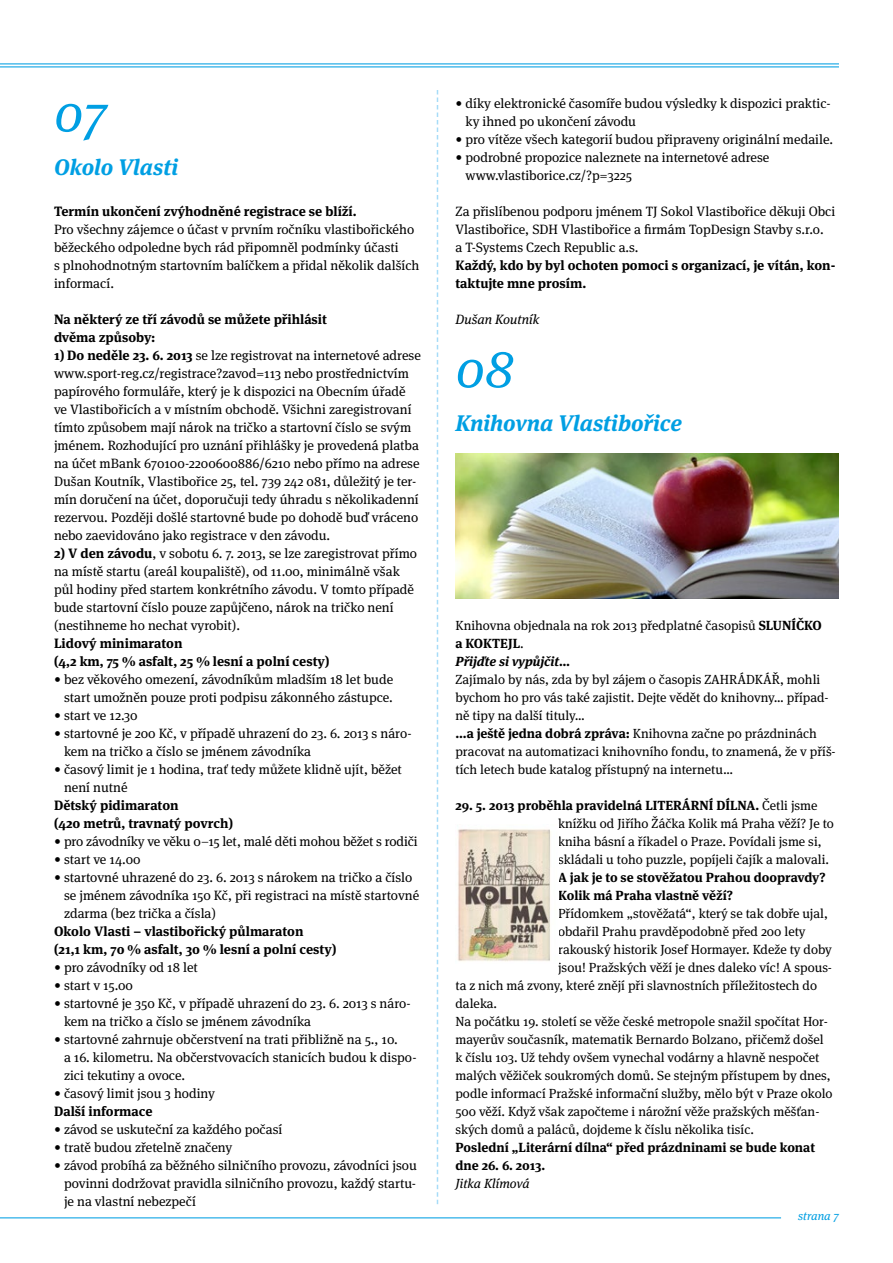
<style>
.page{position:relative;width:893px;height:1263px;background:#fff}
.page>*{position:absolute;margin:0;border:0;box-sizing:border-box;transform-origin:0 0}
.t1{font:italic 52.5px "Meta Serif Pro";color:#009fe3}
.t2{font:italic 700 22.5px "Meta Serif Pro";color:#009fe3}
.t3{font:13.5px/18px "Meta Serif Pro";color:#000}
.t4{font:700 13.5px/18px "Meta Serif Pro";color:#000}
.t5{font:italic 13.5px "Meta Serif Pro";color:#000}
.t6{font:13.2px/18px "Meta Serif Pro";color:#000}
.t7{font:700 13.2px/18px "Meta Serif Pro";color:#000}
.t8{font:italic 13.2px "Meta Serif Pro";color:#000}
.t9{font:italic 12px "Meta Serif Pro";color:#009fe3}
.s1{font-weight:700}
.s2{font-weight:700;font-style:italic}
</style>
<div class="page">
<hr style="left:0;top:66px;width:839px;height:1px;background:#009fe3">
<hr style="left:0;top:63px;width:839px;height:1px;background:#009fe3">
<hr style="left:0;top:1217px;width:781px;height:1px;background:#009fe3">
<svg style="left:437px;top:90px;width:1px;height:1114px"></svg>
<img style="left:455px;top:453px;width:384px;height:145px">
<img style="left:458px;top:829px;width:93px;height:133px">
<h1 class="t1" style="left:54px;top:75px;width:55px">07</h1>
<h2 class="t2" style="left:54px;top:149px;width:126px">Okolo Vlasti</h2>
<p class="t4" style="left:54px;top:201px;width:304px">Termín ukončení zvýhodněné registrace se blíží.</p>
<p class="t3" style="left:54px;top:220px;width:367px">Pro všechny zájemce o účast v prvním ročníku vlastibořického běžeckého odpoledne bych rád připomněl podmínky účasti<br>s plnohodnotným startovním balíčkem a přidal několik dalších informací.</p>
<p class="t4" style="left:54px;top:309px;width:274px">Na některý ze tří závodů se můžete přihlásit dvěma způsoby:</p>
<p class="t3" style="left:54px;top:346px;width:368px"><span class="s1">1) Do neděle 23. 6. 2013</span> se lze registrovat na internetové adrese www.sport-reg.cz/registrace?zavod=113 nebo prostřednictvím papírového formuláře, který je k dispozici na Obecním úřadě ve Vlastibořicích a v místním obchodě. Všichni zaregistrovaní tímto způsobem mají nárok na tričko a startovní číslo se svým jménem. Rozhodující pro uznání přihlášky je provedená platba na účet mBank 670100-2200600886/6210 nebo přímo na adrese Dušan Koutník, Vlastibořice 25, tel. 739 242 081, důležitý je ter&shy;mín doručení na účet, doporučuji tedy úhradu s několikadenní rezervou. Později došlé startovné bude po dohodě buď vráceno nebo zaevidováno jako registrace v den závodu.</p>
<p class="t3" style="left:54px;top:544px;width:365px"><span class="s1">2) V den závodu</span>, v sobotu 6. 7. 2013, se lze zaregistrovat přímo na místě startu (areál koupaliště), od 11.00, minimálně však půl hodiny před startem konkrétního závodu. V tomto případě bude startovní číslo pouze zapůjčeno, nárok na tričko není (nestihneme ho nechat vyrobit).</p>
<p class="t4" style="left:54px;top:633px;width:277px">Lidový minimaraton<br>(4,2 km, 75 % asfalt, 25 % lesní a polní cesty)</p>
<p class="t3" style="left:54px;top:670px;width:341px;text-align:right">• bez věkového omezení, závodníkům mladším 18 let bude start umožněn pouze proti podpisu zákonného zástupce.</p>
<p class="t3" style="left:54px;top:706px;width:85px">• start ve 12.30</p>
<p class="t3" style="left:64px;top:724px;width:349px;text-indent:-10px">• startovné je 200 Kč, v případě uhrazení do 23. 6. 2013 s náro&shy;kem na tričko a číslo se jménem závodníka</p>
<p class="t3" style="left:64px;top:760px;width:339px;text-indent:-10px">• časový limit je 1 hodina, trať tedy můžete klidně ujít, běžet není nutné</p>
<p class="t4" style="left:54px;top:795px;width:180px">Dětský pidimaraton<br>(420 metrů, travnatý povrch)</p>
<p class="t3" style="left:54px;top:831px;width:365px">• pro závodníky ve věku 0–15 let, malé děti mohou běžet s rodiči</p>
<p class="t3" style="left:54px;top:849px;width:88px">• start ve 14.00</p>
<p class="t3" style="left:64px;top:867px;width:357px;text-indent:-10px">• startovné uhrazené do 23. 6. 2013 s nárokem na tričko a číslo se jménem závodníka 150 Kč, při registraci na místě startovné zdarma (bez trička a čísla)</p>
<p class="t4" style="left:54px;top:921px;width:284px">Okolo Vlasti – vlastibořický půlmaraton<br>(21,1 km, 70 % asfalt, 30 % lesní a polní cesty)</p>
<p class="t3" style="left:54px;top:957px;width:145px">• pro závodníky od 18 let</p>
<p class="t3" style="left:54px;top:975px;width:80px">• start v 15.00</p>
<p class="t3" style="left:64px;top:993px;width:348px;text-indent:-10px">• startovné je 350 Kč, v případě uhrazení do 23. 6. 2013 s náro&shy;kem na tričko a číslo se jménem závodníka</p>
<p class="t3" style="left:64px;top:1029px;width:354px;text-indent:-10px">• startovné zahrnuje občerstvení na trati přibližně na 5., 10.<br>a 16. kilometru. Na občerstvovacích stanicích budou k dispo&shy;zici tekutiny a ovoce.</p>
<p class="t3" style="left:54px;top:1083px;width:162px">• časový limit jsou 3 hodiny</p>
<p class="t4" style="left:54px;top:1101px;width:100px">Další informace</p>
<p class="t3" style="left:54px;top:1119px;width:230px">• závod se uskuteční za každého počasí</p>
<p class="t3" style="left:54px;top:1137px;width:180px">• tratě budou zřetelně značeny</p>
<p class="t3" style="left:64px;top:1155px;width:354px;text-align:justify;text-indent:-10px">• závod probíhá za běžného silničního provozu, závodníci jsou povinni dodržovat pravidla silničního provozu, každý startu&shy;je na vlastní nebezpečí</p>
<p class="t3" style="left:465px;top:93px;width:367px;text-indent:-10px">• díky elektronické časomíře budou výsledky k dispozici praktic&shy;ky ihned po ukončení závodu</p>
<p class="t3" style="left:455px;top:129px;width:379px">• pro vítěze všech kategorií budou připraveny originální medaile.</p>
<p class="t3" style="left:465px;top:147px;width:305px;text-indent:-10px">• podrobné propozice naleznete na internetové adrese www.vlastiborice.cz/?p=3225</p>
<p class="t3" style="left:455px;top:201px;width:381px">Za přislíbenou podporu jménem TJ Sokol Vlastibořice děkuji Obci<br>Vlastibořice, SDH Vlastibořice a firmám TopDesign Stavby s.r.o.<br>a T-Systems Czech Republic a.s.</p>
<p class="t4" style="left:455px;top:255px;width:381px">Každý, kdo by byl ochoten pomoci s organizací, je vítán, kon&shy;taktujte mne prosím.</p>
<p class="t5" style="left:455px;top:309px;width:85px">Dušan Koutník</p>
<h1 class="t1" style="left:455px;top:331px;width:60px">08</h1>
<h2 class="t2" style="left:455px;top:405px;width:228px">Knihovna Vlastibořice</h2>
<p class="t6" style="left:455px;top:616px;width:368px">Knihovna objednala na rok 2013 předplatné časopisů <span class="s1">SLUNÍČKO a KOKTEJL</span>.<br><span class="s2">Přijďte si vypůjčit…</span></p>
<p class="t6" style="left:455px;top:670px;width:382px">Zajímalo by nás, zda by byl zájem o časopis ZAHRÁDKÁŘ, mohli bychom ho pro vás také zajistit. Dejte vědět do knihovny… případ&shy;ně tipy na další tituly…<br><span class="s1">…a ještě jedna dobrá zpráva:</span> Knihovna začne po prázdninách pracovat na automatizaci knihovního fondu, to znamená, že v příš&shy;tích letech bude katalog přístupný na internetu…</p>
<p class="t6" style="left:558px;top:796px;width:277px;text-indent:-103px"><span class="s1">29. 5. 2013 proběhla pravidelná LITERÁRNÍ DÍLNA.</span> Četli jsme knížku od Jiřího Žáčka Kolik má Praha věží? Je to kniha básní a říkadel o Praze. Povídali jsme si, skládali u toho puzzle, popíjeli čajík a malovali.</p>
<p class="t7" style="left:558px;top:867px;width:269px">A jak je to se stověžatou Prahou doopravdy?<br>Kolik má Praha vlastně věží?</p>
<p class="t6" style="left:558px;top:904px;width:271px">Přídomkem „stověžatá“, který se tak dobře ujal,</p>
<p class="t6" style="left:558px;top:922px;width:249px">obdařil Prahu pravděpodobně před 200 lety</p>
<p class="t6" style="left:558px;top:940px;width:275px">rakouský historik Josef Hormayer. Kdeže ty doby</p>
<p class="t6" style="left:558px;top:958px;width:275px">jsou! Pražských věží je dnes daleko víc! A spous-</p>
<p class="t6" style="left:455px;top:976px;width:363px">ta z nich má zvony, které znějí při slavnostních příležitostech do</p>
<p class="t6" style="left:455px;top:994px;width:43px">daleka.</p>
<p class="t6" style="left:455px;top:1012px;width:374px">Na počátku 19. století se věže české metropole snažil spočítat Hor-</p>
<p class="t6" style="left:455px;top:1030px;width:370px">mayerův současník, matematik Bernardo Bolzano, přičemž došel</p>
<p class="t6" style="left:455px;top:1048px;width:365px">k číslu 103. Už tehdy ovšem vynechal vodárny a hlavně nespočet</p>
<p class="t6" style="left:455px;top:1066px;width:377px">malých věžiček soukromých domů. Se stejným přístupem by dnes,</p>
<p class="t6" style="left:455px;top:1084px;width:379px">podle informací Pražské informační služby, mělo být v Praze okolo</p>
<p class="t6" style="left:455px;top:1102px;width:365px">500 věží. Když však započteme i nárožní věže pražských měšťan-</p>
<p class="t6" style="left:455px;top:1120px;width:300px">ských domů a paláců, dojdeme k číslu několika tisíc.</p>
<p class="t7" style="left:455px;top:1137px;width:361px">Poslední „Literární dílna“ před prázdninami se bude konat dne 26. 6. 2013.</p>
<p class="t8" style="left:455px;top:1174px;width:76px">Jitka Klímová</p>
<p class="t9" style="left:798px;top:1207px;width:42px">strana 7</p>
</div>
